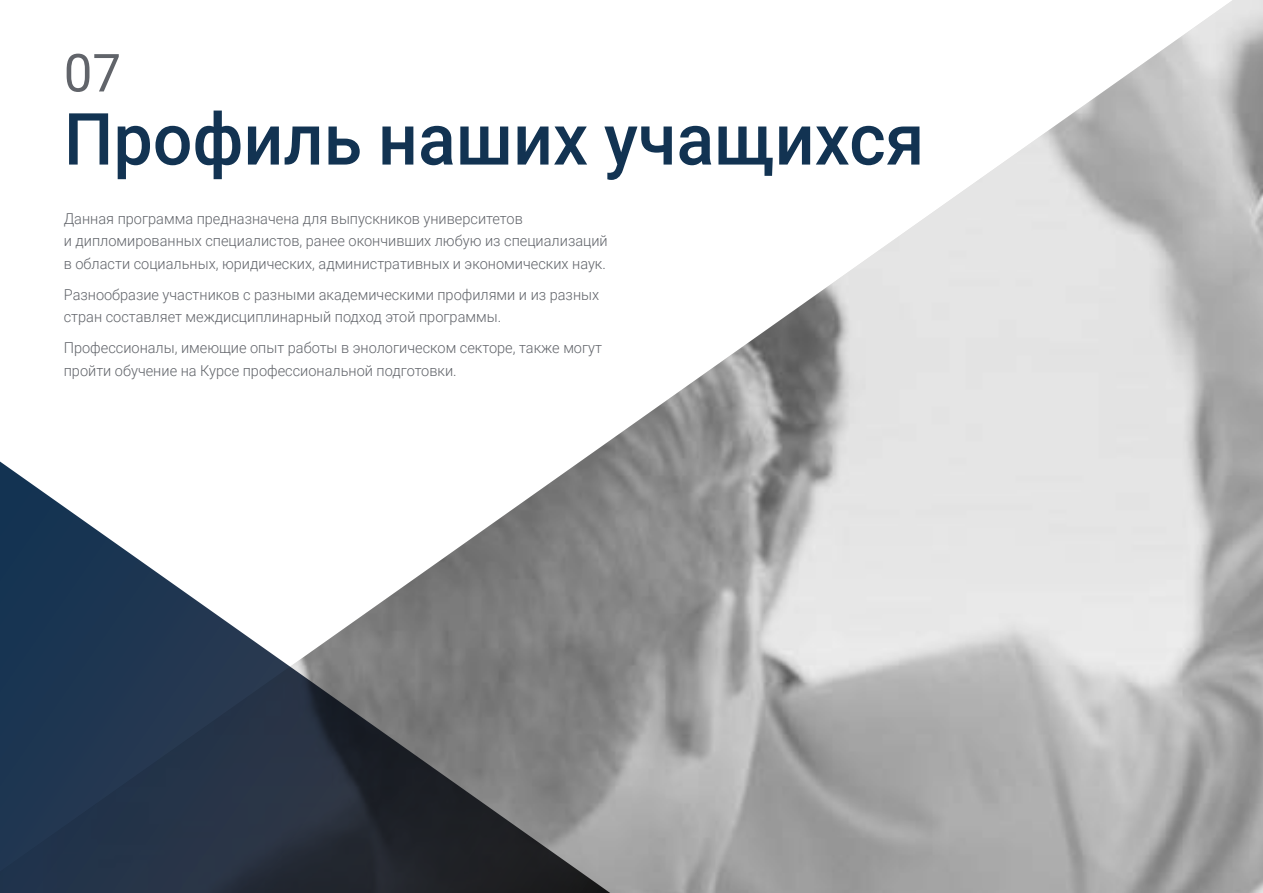
<style>
.page{position:relative;width:1263px;height:893px;background:#fff}
.page>*{position:absolute;margin:0;border:0;box-sizing:border-box;transform-origin:0 0}
.t1{font:500 72px "Roboto";color:#123352}
.t2{font:52.5px "Roboto";color:#61646a}
.t3{font:300 15px/22.5px "Roboto";color:#61646a}
</style>
<div class="page">
<img style="left:602px;top:0;width:661px;height:893px">
<svg style="left:0;top:446px;width:640px;height:447px"></svg>
<h2 class="t2" style="left:64px;top:36px;width:59px">07</h2>
<h1 class="t1" style="left:64px;top:89px;width:862px">Профиль наших учащихся</h1>
<p class="t3" style="left:64px;top:207px;width:545px">Данная программа предназначена для выпускников университетов<br>и дипломированных специалистов, ранее окончивших любую из специализаций в области социальных, юридических, административных и экономических наук.</p>
<p class="t3" style="left:64px;top:283px;width:537px">Разнообразие участников с разными академическими профилями и из разных стран составляет междисциплинарный подход этой программы.</p>
<p class="t3" style="left:64px;top:336px;width:540px">Профессионалы, имеющие опыт работы в энологическом секторе, также могут пройти обучение на Курсе профессиональной подготовки.</p>
</div>
